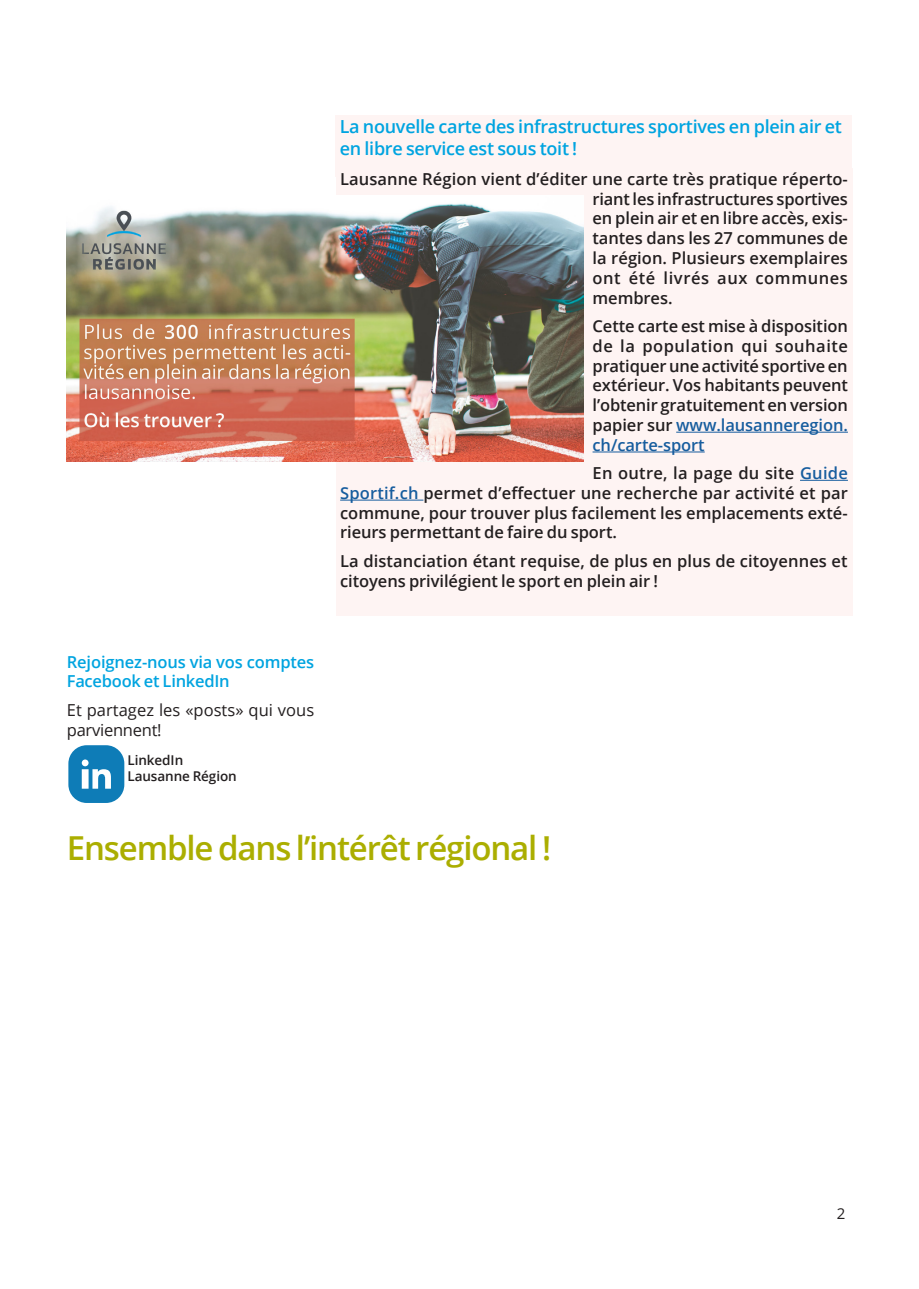
<style>
.page{position:relative;width:919px;height:1289px;background:#fff}
.page>*{position:absolute;margin:0;border:0;box-sizing:border-box;transform-origin:0 0}
.t1{font:600 33px "Open Sans";letter-spacing:-.035em;color:#abae00}
.t2{font:600 18px/21.6px "Open Sans";letter-spacing:-.015em;color:#00a4e0}
.t3{font:600 16.5px/19.8px "Open Sans";letter-spacing:-.005em;color:#231f20;text-align:justify}
.t4{font:600 16.5px/19.8px "Open Sans";letter-spacing:-.01em;color:#00a4e0}
.t5{font:16.5px/19.8px "Open Sans";color:#231f20}
.t6{font:15px "Open Sans";color:#231f20}
.t7{font:600 13.5px/16.2px "Open Sans";letter-spacing:-.005em;color:#231f20}
.s1{color:#175d9e}
</style>
<div class="page">
<div style="left:68px;top:745px;width:56px;height:58px;background:#0e7cb7;border-radius:18px"></div>
<div style="left:82px;top:759px;width:7px;height:7px;background:#fff;border-radius:50%"></div>
<svg style="left:82px;top:769px;width:29px;height:19px"></svg>
<div style="left:335px;top:115px;width:516px;height:61px;background:#fef4f3"></div>
<div style="left:336px;top:168px;width:516px;height:447px;background:#fef4f3"></div>
<hr style="left:676px;top:432px;width:171px;height:1px;background:#175d9e">
<hr style="left:592px;top:451px;width:112px;height:1px;background:#175d9e">
<hr style="left:800px;top:480px;width:47px;height:1px;background:#175d9e">
<hr style="left:340px;top:499px;width:83px;height:1px;background:#175d9e">
<img style="left:67px;top:196px;width:516px;height:265px">
<p class="t4" style="left:67px;top:651px;width:249px">Rejoignez-nous via vos comptes<br>Facebook et LinkedIn</p>
<p class="t5" style="left:67px;top:699px;width:249px">Et partagez les «posts» qui vous parviennent!</p>
<p class="t7" style="left:127px;top:751px;width:111px">LinkedIn<br>Lausanne Région</p>
<p class="t2" style="left:340px;top:115px;width:503px">La nouvelle carte des infrastructures sportives en plein air et en libre service est sous toit !</p>
<p class="t3" style="left:592px;top:168px;width:257px;text-indent:-252px">Lausanne Région vient d’éditer une carte très pratique réperto&shy;riant les infrastructures sportives en plein air et en libre accès, exis&shy;tantes dans les 27 communes de la région. Plusieurs exemplaires ont été livrés aux communes membres.</p>
<p class="t3" style="left:592px;top:315px;width:257px">Cette carte est mise à disposition de la population qui souhaite pratiquer une activité sportive en extérieur. Vos habitants peuvent l’obtenir gratuitement en version papier sur <span class="s1">www.lausanneregion. ch/carte-sport</span></p>
<p class="t3" style="left:340px;top:463px;width:509px;text-indent:252px">En outre, la page du site <span class="s1">Guide Sportif.ch</span> permet d’effectuer une recherche par activité et par commune, pour trouver plus facilement les emplacements exté&shy;rieurs permettant de faire du sport.</p>
<p class="t3" style="left:340px;top:550px;width:509px">La distanciation étant requise, de plus en plus de citoyennes et citoyens privilégient le sport en plein air !</p>
<p class="t1" style="left:67px;top:825px;width:486px">Ensemble dans l’intérêt régional !</p>
<p class="t6" style="left:836px;top:1203px;width:10px">2</p>
</div>
